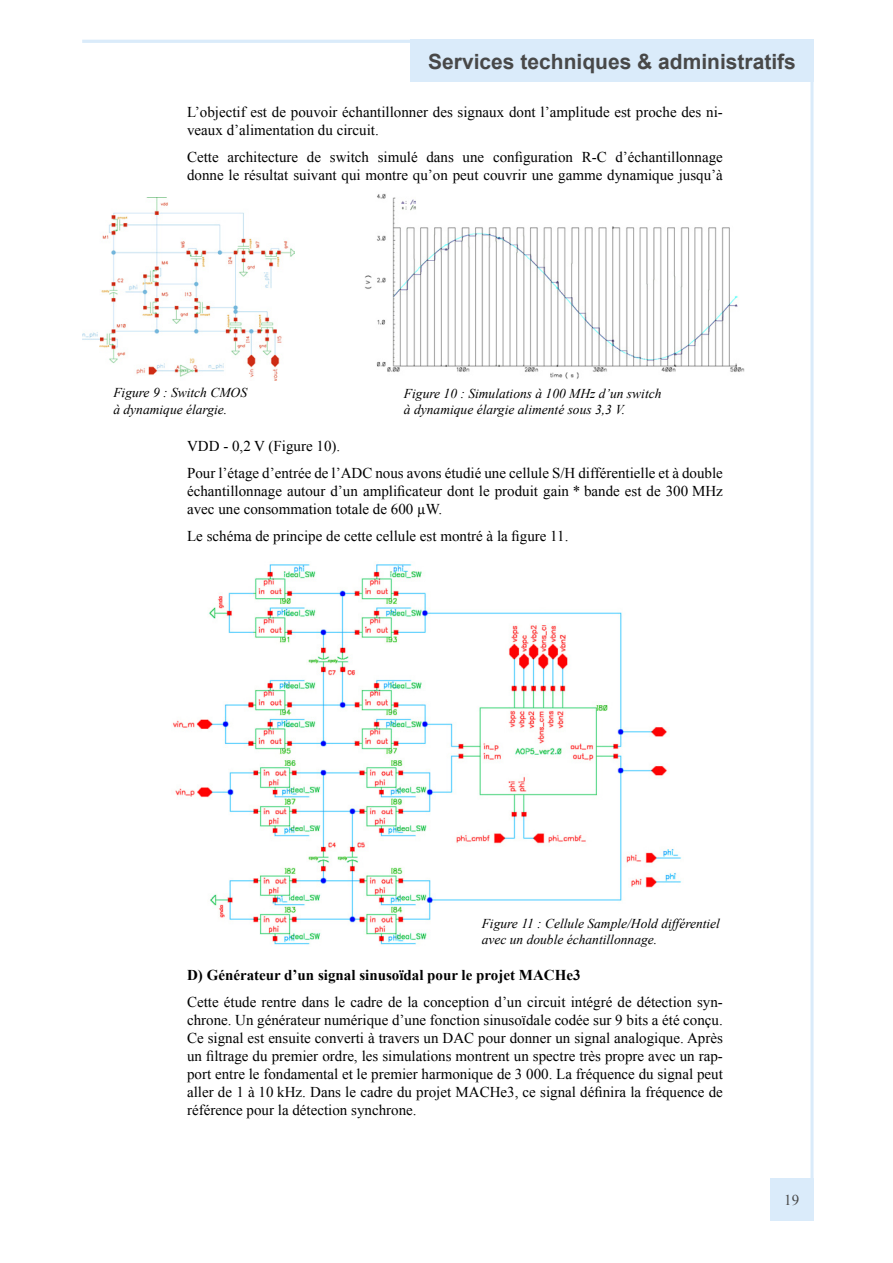
<style>
.page{position:relative;width:893px;height:1263px;background:#fff}
.page>*{position:absolute;margin:0;border:0;box-sizing:border-box;transform-origin:0 0}
.t1{font:700 21px "Arial";color:#484848}
.Corps_de_texte{font:15px/18px "Times New Roman";color:#000}
.Corps_de_texte-2{font:700 15px "Times New Roman";color:#000}
.t2{font:15px "Times New Roman";color:#484848}
.Légende{font:italic 13.5px/16.2px "Times New Roman";color:#000}
</style>
<div class="page">
<hr style="left:810px;top:40px;width:3px;height:1180px;background:#daebfa">
<hr style="left:82px;top:40px;width:731px;height:3px;background:#daebfa">
<div style="left:410px;top:40px;width:403px;height:42px;background:#daebfa"></div>
<div style="left:770px;top:1178px;width:43px;height:42px;background:#daebfa"></div>
<img style="left:82px;top:197px;width:213px;height:184px">
<img style="left:365px;top:193px;width:379px;height:186px">
<img style="left:173px;top:564px;width:509px;height:381px">
<h1 class="t1" style="left:428px;top:48px;width:369px">Services techniques &amp; administratifs</h1>
<p class="Corps_de_texte" style="left:187px;top:102px;width:537px">L’objectif est de pouvoir échantillonner des signaux dont l’amplitude est proche des ni&shy;veaux d’alimentation du circuit.</p>
<p class="Corps_de_texte" style="left:187px;top:147px;width:537px">Cette architecture de switch simulé dans une configuration R-C d’échantillonnage donne le résultat suivant qui montre qu’on peut couvrir une gamme dynamique jusqu’à</p>
<p class="Légende" style="left:113px;top:384px;width:135px">Figure 9 : Switch CMOS à dynamique élargie.</p>
<p class="Légende" style="left:404px;top:385px;width:259px">Figure 10 : Simulations à 100 MHz d’un switch à dynamique élargie alimenté sous 3,3 V.</p>
<p class="Corps_de_texte" style="left:187px;top:437px;width:155px">VDD - 0,2 V (Figure 10).</p>
<p class="Corps_de_texte" style="left:187px;top:464px;width:537px;text-align:justify">Pour l’étage d’entrée de l’ADC nous avons étudié une cellule S/H différentielle et à double échantillonnage autour d’un amplificateur dont le produit gain * bande est de 300 MHz avec une consommation totale de 600 µW.</p>
<p class="Corps_de_texte" style="left:187px;top:527px;width:383px">Le schéma de principe de cette cellule est montré à la figure 11.</p>
<p class="Légende" style="left:482px;top:915px;width:240px">Figure 11 : Cellule Sample/Hold différentiel avec un double échantillonnage.</p>
<p class="Corps_de_texte-2" style="left:187px;top:965px;width:395px">D) Générateur d’un signal sinusoïdal pour le projet MACHe3</p>
<p class="Corps_de_texte" style="left:187px;top:993px;width:537px;text-align:justify">Cette étude rentre dans le cadre de la conception d’un circuit intégré de détection syn&shy;chrone. Un générateur numérique d’une fonction sinusoïdale codée sur 9 bits a été conçu.<br>Ce signal est ensuite converti à travers un DAC pour donner un signal analogique. Après un filtrage du premier ordre, les simulations montrent un spectre très propre avec un rap&shy;port entre le fondamental et le premier harmonique de 3 000. La fréquence du signal peut aller de 1 à 10 kHz. Dans le cadre du projet MACHe3, ce signal définira la fréquence de référence pour la détection synchrone.</p>
<p class="t2" style="left:784px;top:1189px;width:16px">19</p>
</div>
